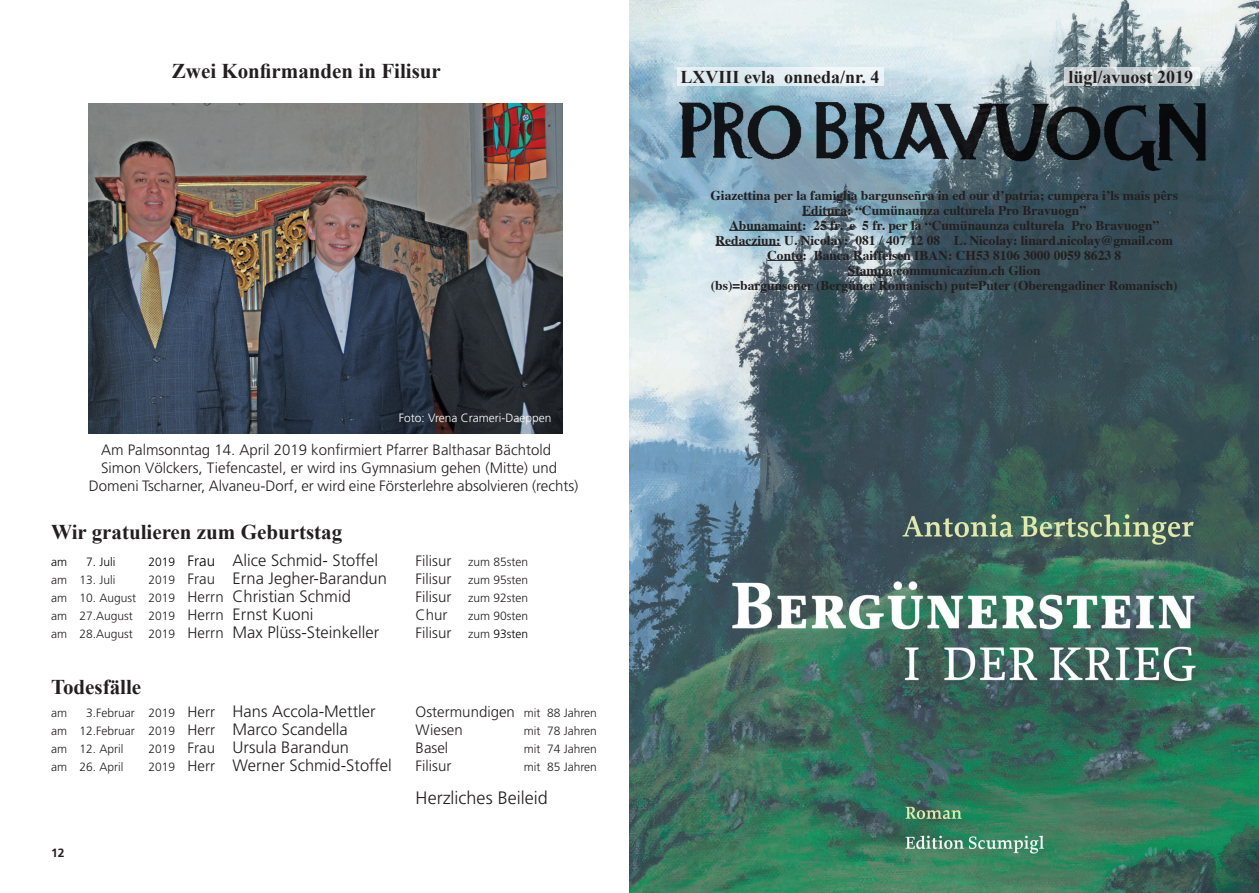
<style>
.page{position:relative;width:1259px;height:893px;background:#fff}
.page>*{position:absolute;margin:0;border:0;box-sizing:border-box;transform-origin:0 0}
.t1{font:700 21px "Times New Roman";color:#231f20}
.t2{font:700 18px "Times New Roman";color:#231f20}
.t3{font:300 18px "Frutiger";color:#231f20}
.t4{font:300 16.5px "Frutiger";color:#231f20}
.t5{font:300 15px "Frutiger";color:#231f20}
.t6{font:700 13.5px/15px "Times";color:#231f20;text-align:center}
.t7{font:300 12px "Frutiger";color:#231f20}
.t8{font:300 12px "Frutiger";color:#fff}
.t9{font:300 12px "Frutiger";color:#000001}
.t10{font:700 12px "Frutiger";color:#231f20}
.s1{font-size:12px;color:#000001}
.s2{font-size:15px;color:#000001}
.s3{font-size:15px}
.s4{font-size:12px}
.s5{font-size:16.5px}
</style>
<div class="page">
<img style="left:89px;top:103px;width:473px;height:330px">
<img style="left:629px;top:0;width:630px;height:893px">
<img style="left:669px;top:89px;width:550px;height:86px">
<div style="left:677px;top:67px;width:207px;height:18px;background:linear-gradient(to right,#dbeaef,#eef5f7)"></div>
<svg style="left:1064px;top:67px;width:135px;height:18px;background:#c7ced1"></svg>
<hr style="left:802px;top:215px;width:45px;height:1px;background:#231f20">
<hr style="left:729px;top:230px;width:73px;height:1px;background:#231f20">
<hr style="left:715px;top:245px;width:66px;height:1px;background:#231f20">
<hr style="left:767px;top:260px;width:35px;height:1px;background:#231f20">
<hr style="left:848px;top:275px;width:44px;height:1px;background:#231f20">
<h1 class="t1" style="left:172px;top:56px;width:270px">Zwei Konfirmanden in Filisur</h1>
<p class="t8" style="left:399px;top:412px;width:154px">Foto: Vrena Crameri-Daeppen</p>
<p class="t5" style="left:101px;top:441px;width:451px">Am Palmsonntag 14. April 2019 konfirmiert Pfarrer Balthasar Bächtold</p>
<p class="t5" style="left:101px;top:459px;width:457px">Simon Völckers, Tiefencastel, er wird ins Gymnasium gehen (Mitte) und</p>
<p class="t5" style="left:89px;top:477px;width:491px">Domeni Tscharner, Alvaneu-Dorf, er wird eine Försterlehre absolvieren (rechts)</p>
<h1 class="t1" style="left:51px;top:518px;width:293px">Wir gratulieren zum Geburtstag</h1>
<p class="t9" style="left:51px;top:555px;width:17px">am</p>
<p class="t9" style="left:86px;top:555px;width:31px">7. Juli</p>
<p class="t4" style="left:149px;top:551px;width:231px"><span class="s1">2019</span> <span class="s2">Frau</span> Alice Schmid- Stoffel</p>
<p class="t7" style="left:416px;top:555px;width:114px"><span class="s3">Filisur</span> zum 85sten</p>
<p class="t7" style="left:51px;top:573px;width:66px">am 13. Juli</p>
<p class="t4" style="left:149px;top:569px;width:240px"><span class="s4">2019</span> <span class="s3">Frau</span> Erna Jegher-Barandun</p>
<p class="t7" style="left:416px;top:573px;width:114px"><span class="s3">Filisur</span> zum 95sten</p>
<p class="t7" style="left:51px;top:591px;width:301px">am 10. August 2019 <span class="s3">Herrn</span> <span class="s5">Christian Schmid</span></p>
<p class="t7" style="left:416px;top:591px;width:114px"><span class="s3">Filisur</span> zum 92sten</p>
<p class="t7" style="left:51px;top:609px;width:83px">am 27.August</p>
<p class="t4" style="left:149px;top:605px;width:166px"><span class="s4">2019</span> <span class="s3">Herrn</span> Ernst Kuoni</p>
<p class="t5" style="left:416px;top:607px;width:33px">Chur</p>
<p class="t7" style="left:468px;top:609px;width:62px">zum 90sten</p>
<p class="t7" style="left:51px;top:627px;width:83px">am 28.August</p>
<p class="t4" style="left:149px;top:623px;width:232px"><span class="s4">2019</span> <span class="s3">Herrn</span> Max Plüss-Steinkeller</p>
<p class="t5" style="left:416px;top:625px;width:114px">Filisur <span class="s4">zum</span> <span class="s1">93sten</span></p>
<h1 class="t1" style="left:51px;top:672px;width:92px">Todesfälle</h1>
<p class="t7" style="left:51px;top:706px;width:17px">am</p>
<p class="t4" style="left:86px;top:702px;width:291px"><span class="s4">3.Februar 2019</span> <span class="s3">Herr</span> Hans Accola-Mettler</p>
<p class="t5" style="left:416px;top:704px;width:183px">Ostermundigen <span class="s4">mit 88 Jahren</span></p>
<p class="t7" style="left:51px;top:724px;width:298px">am 12.Februar 2019 <span class="s3">Herr</span> <span class="s5">Marco Scandella</span></p>
<p class="t5" style="left:416px;top:722px;width:49px">Wiesen</p>
<p class="t7" style="left:524px;top:724px;width:75px">mit 78 Jahren</p>
<p class="t7" style="left:51px;top:742px;width:74px">am 12. April</p>
<p class="t4" style="left:149px;top:738px;width:202px"><span class="s4">2019</span> <span class="s3">Frau</span> Ursula Barandun</p>
<p class="t5" style="left:416px;top:740px;width:34px">Basel</p>
<p class="t7" style="left:524px;top:742px;width:75px">mit 74 Jahren</p>
<p class="t7" style="left:51px;top:760px;width:74px">am 26. April</p>
<p class="t4" style="left:149px;top:756px;width:245px"><span class="s4">2019</span> <span class="s3">Herr</span> Werner Schmid-Stoffel</p>
<p class="t5" style="left:416px;top:758px;width:37px">Filisur</p>
<p class="t7" style="left:524px;top:760px;width:75px">mit 85 Jahren</p>
<h2 class="t3" style="left:416px;top:787px;width:133px">Herzliches Beileid</h2>
<p class="t10" style="left:51px;top:845px;width:15px">12</p>
<h2 class="t2" style="left:680px;top:64px;width:200px">LXVIII evla onneda/nr. 4</h2>
<h2 class="t2" style="left:1068px;top:64px;width:126px">lügl/avuost 2019</h2>
<p class="t6" style="left:710px;top:186px;width:469px">Giazettina per la famiglia bargunseñra in ed our d’patria; cumpera i’ls mais pêrs Editura: “Cumünaunza culturela Pro Bravuogn”<br>Abunamaint: 25 fr. e 5 fr. per la “Cumünaunza culturela Pro Bravuogn” Redacziun: U. Nicolay: 081 / 407 12 08 L. Nicolay: linard.nicolay@gmail.com Conto: Banca Raiffeisen IBAN: CH53 8106 3000 0059 8623 8<br>Stampa:communicaziun.ch Glion<br>(bs)=bargunseñer (Bergüner Romanisch) put=Puter (Oberengadiner Romanisch)</p>
</div>
